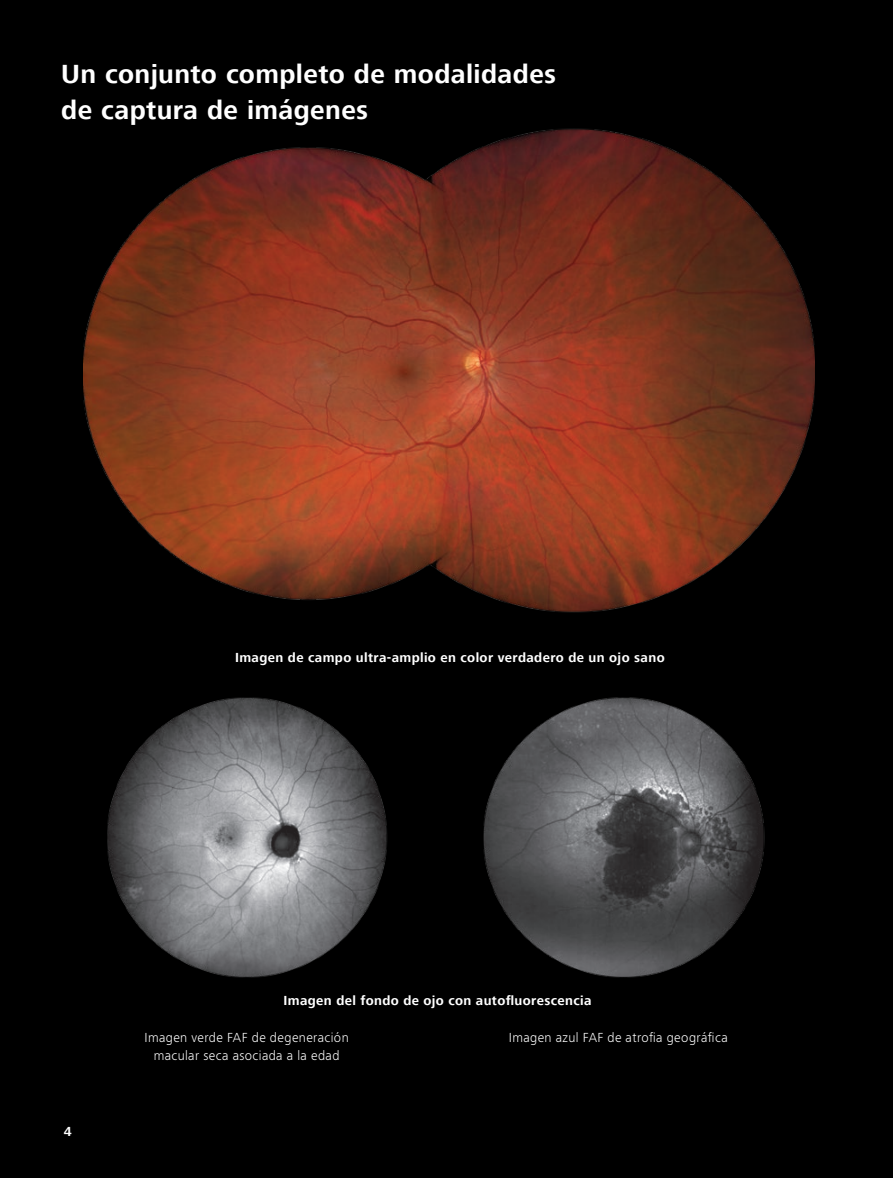
<style>
.page{position:relative;width:893px;height:1178px;background:#000}
.page>*{position:absolute;margin:0;border:0;box-sizing:border-box;transform-origin:0 0}
.t1{font:700 27px/35.4px "ZEISS Frutiger Next W1 G";letter-spacing:.015em;color:#fff}
.t2{font:700 13.5px "ZEISS Frutiger Next W1 G";letter-spacing:.03em;color:#fff}
.t3{font:300 13.5px/18px "ZEISS Frutiger Next W1 G";letter-spacing:.03em;color:#fff;text-align:center}
</style>
<div class="page">
<img style="left:84px;top:128px;width:731px;height:485px">
<img style="left:107px;top:697px;width:280px;height:281px">
<img style="left:484px;top:697px;width:281px;height:281px">
<h1 class="t1" style="left:61px;top:58px;width:497px">Un conjunto completo de modalidades de captura de imágenes</h1>
<p class="t2" style="left:235px;top:650px;width:431px">Imagen de campo ultra-amplio en color verdadero de un ojo sano</p>
<p class="t2" style="left:283px;top:993px;width:310px">Imagen del fondo de ojo con autofluorescencia</p>
<p class="t2" style="left:64px;top:1124px;width:9px">4</p>
<p class="t3" style="left:144px;top:1028px;width:206px">Imagen verde FAF de degeneración macular seca asociada a la edad</p>
<p class="t3" style="left:509px;top:1028px;width:221px">Imagen azul FAF de atrofia geográfica</p>
</div>
